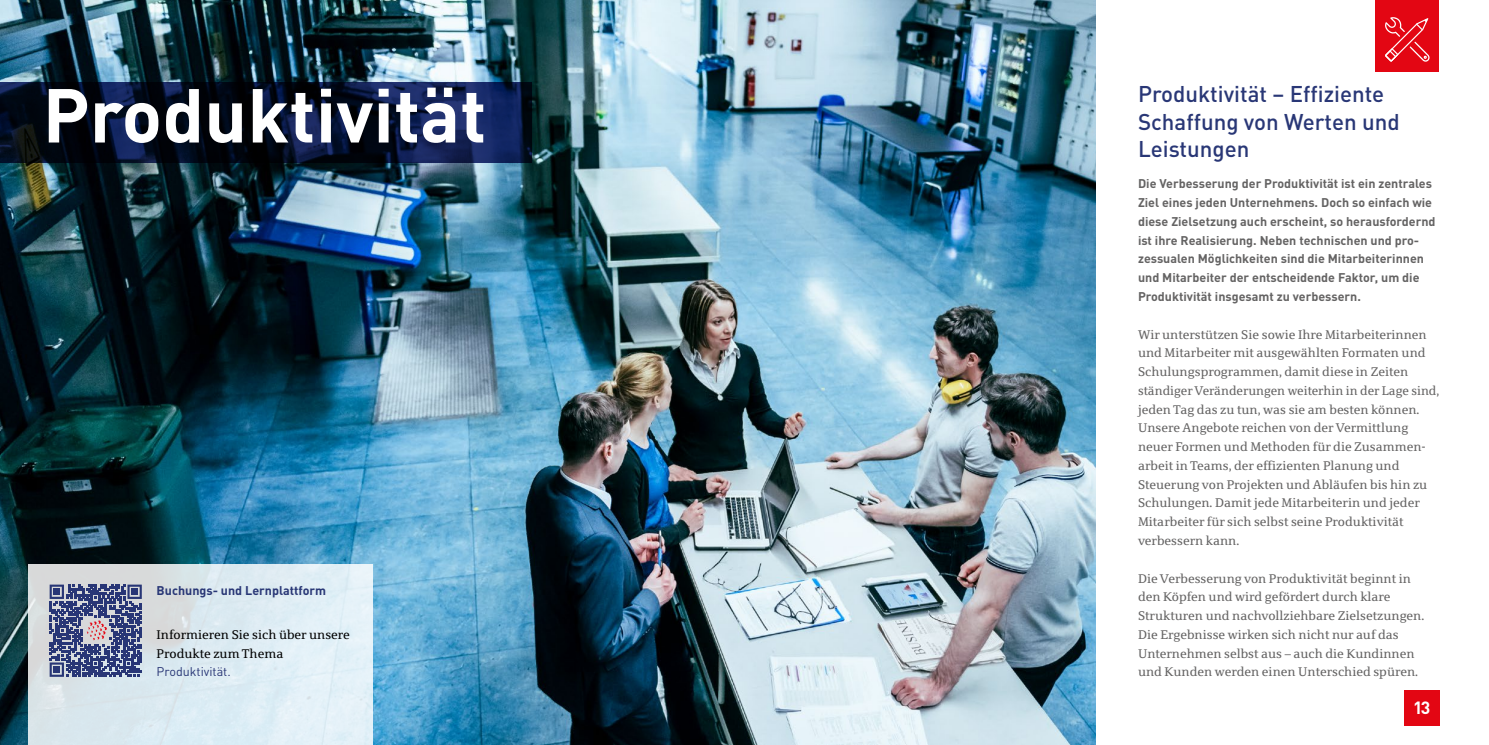
<style>
.page{position:relative;width:1489px;height:745px;background:#fff}
.page>*{position:absolute;margin:0;border:0;box-sizing:border-box;transform-origin:0 0}
.t1{font:700 75px "DIN Pro";color:#fff}
.t2{font:500 22.5px/27.5px "DIN Pro";color:#293776}
.t3{font:700 17.5px "DIN Pro";color:#fff}
.t4{font:12.5px/18.8px "Sparkasse Serif";color:#646363}
.t5{font:700 12.5px/18.8px "DIN Pro";color:#646363}
.t6{font:12.5px/18.8px "Sparkasse Serif";color:#000}
.t7{font:700 12.5px "DIN Pro";color:#293776}
.t8{font:12.5px "DIN Pro";color:#293776}
</style>
<div class="page">
<img style="left:0;top:0;width:1095px;height:744px">
<svg style="left:0;top:82px;width:531px;height:80px;background:#08122d"></svg>
<svg style="left:28px;top:563px;width:345px;height:181px;background:#dbe8ee"></svg>
<svg style="left:50px;top:584px;width:92px;height:92px;background:#69719a"></svg>
<div style="left:1403px;top:689px;width:36px;height:36px;background:#e30613"></div>
<div style="left:1375px;top:0;width:64px;height:72px;background:#e30613"></div>
<svg style="left:1385px;top:17px;width:45px;height:45px"></svg>
<h1 class="t1" style="left:43px;top:64px;width:445px">Produktivität</h1>
<h2 class="t2" style="left:1137px;top:79px;width:263px">Produktivität – Effiziente<br>Schaffung von Werten und<br>Leistungen</h2>
<p class="t5" style="left:1137px;top:174px;width:299px">Die Verbesserung der Produktivität ist ein zentrales Ziel eines jeden Unternehmens. Doch so einfach wie diese Zielsetzung auch erscheint, so herausfordernd ist ihre Realisierung. Neben technischen und pro&shy;zessualen Möglichkeiten sind die Mitarbeiterinnen und Mitarbeiter der entscheidende Faktor, um die Produktivität insgesamt zu verbessern.</p>
<p class="t4" style="left:1137px;top:324px;width:303px">Wir unterstützen Sie sowie Ihre Mitarbeiterinnen und Mitarbeiter mit ausgewählten Formaten und Schulungsprogrammen, damit diese in Zeiten ständiger Veränderungen weiterhin in der Lage sind, jeden Tag das zu tun, was sie am besten können.<br>Unsere Angebote reichen von der Vermittlung neuer Formen und Methoden für die Zusammen&shy;arbeit in Teams, der effizienten Planung und Steuerung von Projekten und Abläufen bis hin zu Schulungen. Damit jede Mitarbeiterin und jeder Mitarbeiter für sich selbst seine Produktivität verbessern kann.</p>
<p class="t4" style="left:1137px;top:568px;width:288px">Die Verbesserung von Produktivität beginnt in den Köpfen und wird gefördert durch klare Strukturen und nachvollziehbare Zielsetzungen.<br>Die Ergebnisse wirken sich nicht nur auf das Unternehmen selbst aus – auch die Kundinnen und Kunden werden einen Unterschied spüren.</p>
<h3 class="t3" style="left:1412px;top:695px;width:19px">13</h3>
<p class="t7" style="left:157px;top:581px;width:171px">Buchungs- und Lernplattform</p>
<p class="t6" style="left:157px;top:624px;width:195px">Informieren Sie sich über unsere<br>Produkte zum Thema</p>
<p class="t8" style="left:157px;top:663px;width:76px">Produktivität.</p>
</div>
